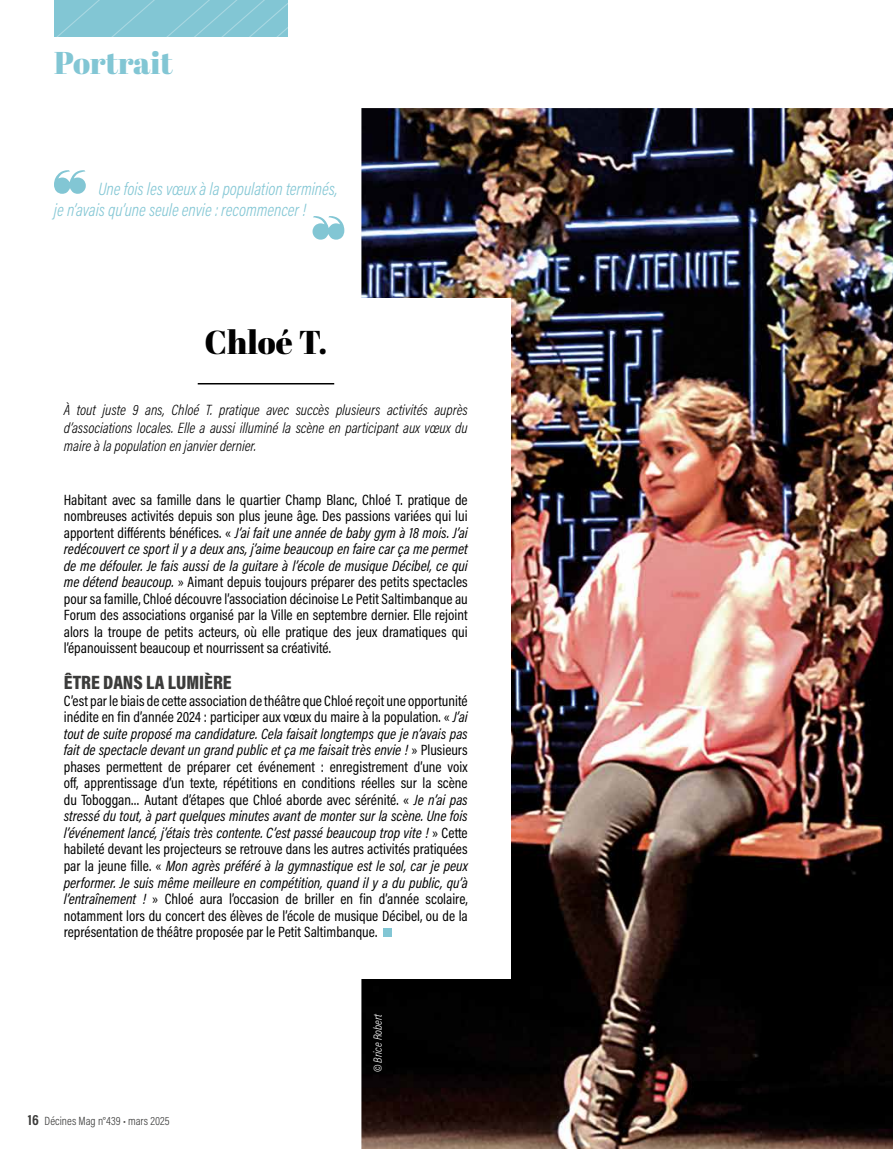
<style>
.page{position:relative;width:893px;height:1149px;background:#fff}
.page>*{position:absolute;margin:0;border:0;box-sizing:border-box;transform-origin:0 0}
.t1{font:33px "Abril Fatface";color:#000}
.t2{font:31.5px "Abril Fatface";color:#82c6d4}
.t3{font:900 19.5px "Acumin Pro Cond";color:#3c3c3b}
.t4{font:italic 300 18px/21px "Acumin Pro Cond";color:#82c6d4;scale:.96 1}
.t5{font:15px/16.5px "Acumin Pro Cond";color:#000;text-align:justify}
.t6{font:italic 300 15px/18px "Acumin Pro Cond";color:#000;text-align:justify}
.t7{font:300 12px "Acumin Pro Cond";color:#3c3c3b}
.t8{font:italic 300 12px "Acumin Pro Cond";letter-spacing:-.005em;color:#fff}
.s1{font-style:italic}
.s2{font-weight:700;font-size:15px}
</style>
<div class="page">
<img style="left:361px;top:108px;width:532px;height:1040px">
<div style="left:21px;top:298px;width:489px;height:680px;background:#fff"></div>
<div style="left:54px;top:0;width:234px;height:36px;background:#82c6d4"></div>
<hr style="left:198px;top:383px;width:136px;height:1px;background:#000">
<div style="left:383px;top:928px;width:8px;height:8px;background:#82c6d4"></div>
<svg style="left:313px;top:216px;width:31px;height:23px"></svg>
<svg style="left:54px;top:170px;width:32px;height:24px"></svg>
<h2 class="t2" style="left:54px;top:41px;width:120px">Portrait</h2>
<p class="t4" style="left:54px;top:178px;width:297px;text-indent:45px">Une fois les vœux à la population terminés, je n’avais qu’une seule envie : recommencer !</p>
<h1 class="t1" style="left:204px;top:319px;width:124px">Chloé T.</h1>
<p class="t6" style="left:64px;top:401px;width:405px">À tout juste 9 ans, Chloé T. pratique avec succès plusieurs activités auprès d’associations locales. Elle a aussi illuminé la scène en participant aux vœux du maire à la population en janvier dernier.</p>
<p class="t5" style="left:64px;top:491px;width:405px">Habitant avec sa famille dans le quartier Champ Blanc, Chloé T. pratique de nombreuses activités depuis son plus jeune âge. Des passions variées qui lui apportent différents bénéfices. « <span class="s1">J’ai fait une année de baby gym à 18 mois. J’ai redécouvert ce sport il y a deux ans, j’aime beaucoup en faire car ça me permet de me défouler. Je fais aussi de la guitare à l’école de musique Décibel, ce qui me détend beaucoup.</span> » Aimant depuis toujours préparer des petits spectacles pour sa famille, Chloé découvre l’association décinoise Le Petit Saltimbanque au Forum des associations organisé par la Ville en septembre dernier. Elle rejoint alors la troupe de petits acteurs, où elle pratique des jeux dramatiques qui l’épanouissent beaucoup et nourrissent sa créativité.</p>
<h3 class="t3" style="left:64px;top:669px;width:169px">ÊTRE DANS LA LUMIÈRE</h3>
<p class="t5" style="left:64px;top:692px;width:405px">C’est par le biais de cette association de théâtre que Chloé reçoit une opportunité inédite en fin d’année 2024 : participer aux vœux du maire à la population. « <span class="s1">J’ai tout de suite proposé ma candidature. Cela faisait longtemps que je n’avais pas fait de spectacle devant un grand public et ça me faisait très envie !</span> » Plusieurs phases permettent de préparer cet événement : enregistrement d’une voix off, apprentissage d’un texte, répétitions en conditions réelles sur la scène du Toboggan… Autant d’étapes que Chloé aborde avec sérénité. « <span class="s1">Je n’ai pas stressé du tout, à part quelques minutes avant de monter sur la scène. Une fois l’événement lancé, j’étais très contente. C’est passé beaucoup trop vite !</span> » Cette habileté devant les projecteurs se retrouve dans les autres activités pratiquées par la jeune fille. « <span class="s1">Mon agrès préféré à la gymnastique est le sol, car je peux performer. Je suis même meilleure en compétition, quand il y a du public, qu’à l’entraînement !</span> » Chloé aura l’occasion de briller en fin d’année scolaire, notamment lors du concert des élèves de l’école de musique Décibel, ou de la représentation de théâtre proposée par le Petit Saltimbanque.</p>
<p class="t7" style="left:28px;top:1112px;width:143px"><span class="s2">16</span> Décines Mag n°439 • mars 2025</p>
<p class="t8" style="left:370px;top:1071px;width:60px;rotate:-90deg">© Brice Robert</p>
</div>
